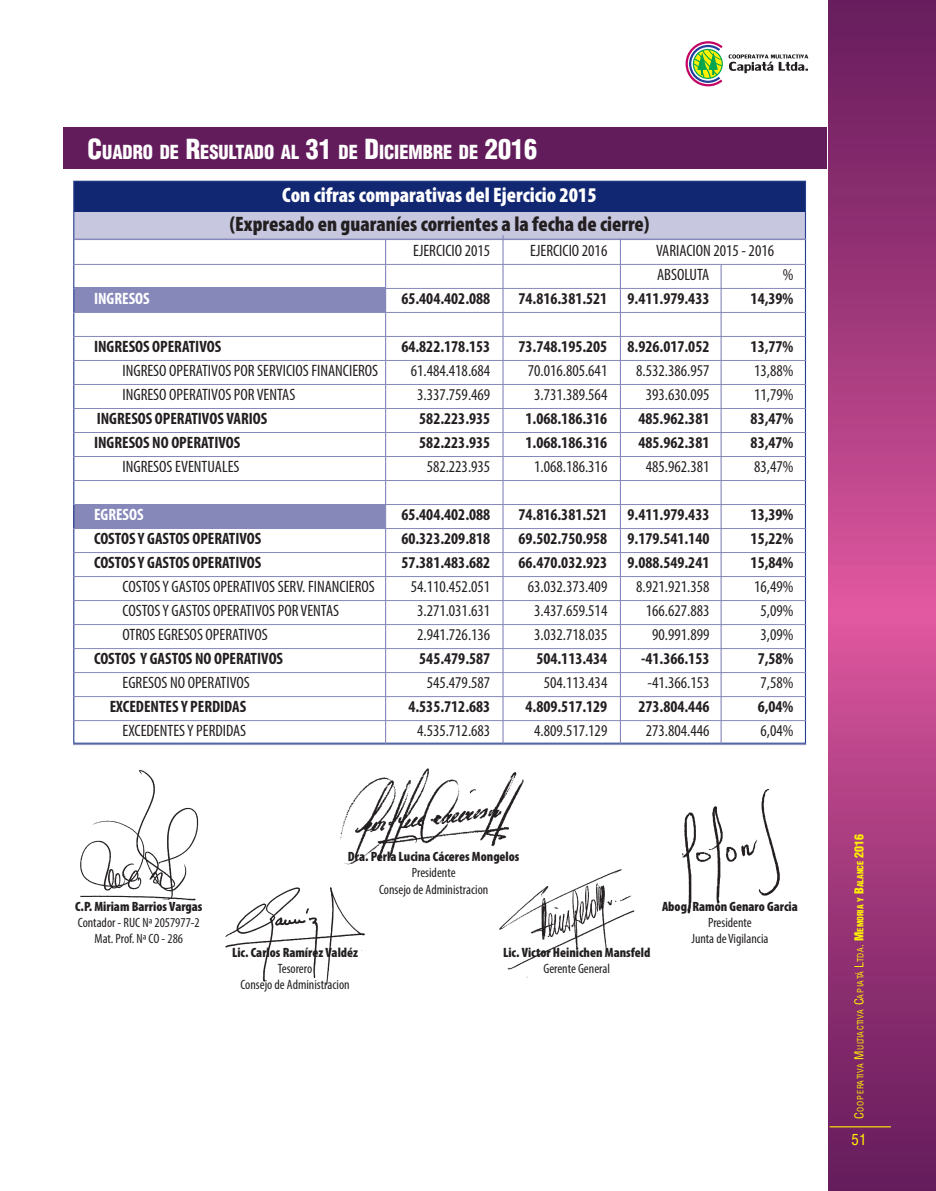
<style>
.page{position:relative;width:936px;height:1191px;background:#fff}
.page>*{position:absolute;margin:0;border:0;box-sizing:border-box;transform-origin:0 0}
.t1{font:900 condensed 21px "Myriad Pro";color:#231f20}
.t2{font:900 condensed 21px "Myriad Pro";color:#fff}
.t3{font:900 condensed 18.9px "Helvetica";color:#fff}
.t4{font:condensed 16.5px/24px "Myriad Pro";color:#231f20}
.t5{font:700 condensed 16.5px "Myriad Pro";color:#231f20}
.t6{font:700 condensed 16.5px "Myriad Pro";color:#fff}
.t7{font:condensed 15px "Helvetica";color:#fff101}
.t8{font:condensed 13.5px/16.2px "Myriad Pro";color:#231f20;text-align:center}
.t9{font:900 condensed 13.5px "Myriad Pro";color:#231f20}
.t10{font:condensed 8.4px "Helvetica";letter-spacing:.06em;color:#fff101}
.s1{font-size:27px}
.s2{font-size:12px}
.s3{font-weight:900;font-size:12px}
.s4{font-weight:900}
</style>
<div class="page">
<svg style="left:828px;top:0;width:107px;height:1191px;background:#9f387a"></svg>
<hr style="left:829px;top:1126px;width:61px;height:1px;background:#fff101">
<svg style="left:685px;top:41px;width:123px;height:46px"></svg>
<div style="left:74px;top:211px;width:731px;height:28px;background:#c7c7e0"></div>
<div style="left:74px;top:504px;width:311px;height:24px;background:#8688ba"></div>
<div style="left:74px;top:287px;width:311px;height:25px;background:#8688ba"></div>
<div style="left:74px;top:181px;width:731px;height:31px;background:#122772"></div>
<hr style="left:74px;top:238px;width:732px;height:2px;background:#8688ba">
<hr style="left:385px;top:239px;width:1px;height:505px;background:#8688ba">
<hr style="left:502px;top:235px;width:1px;height:508px;background:#8688ba">
<hr style="left:620px;top:238px;width:1px;height:505px;background:#8688ba">
<hr style="left:720px;top:265px;width:1px;height:479px;background:#8688ba">
<hr style="left:73px;top:264px;width:733px;height:1px;background:#8688ba">
<hr style="left:73px;top:288px;width:733px;height:1px;background:#8688ba">
<hr style="left:73px;top:312px;width:733px;height:1px;background:#8688ba">
<hr style="left:73px;top:336px;width:733px;height:1px;background:#8688ba">
<hr style="left:73px;top:360px;width:733px;height:1px;background:#8688ba">
<hr style="left:73px;top:384px;width:733px;height:1px;background:#8688ba">
<hr style="left:73px;top:408px;width:733px;height:1px;background:#8688ba">
<hr style="left:73px;top:432px;width:733px;height:1px;background:#8688ba">
<hr style="left:73px;top:456px;width:733px;height:1px;background:#8688ba">
<hr style="left:73px;top:480px;width:733px;height:1px;background:#8688ba">
<hr style="left:73px;top:504px;width:733px;height:1px;background:#8688ba">
<hr style="left:73px;top:528px;width:733px;height:1px;background:#8688ba">
<hr style="left:73px;top:552px;width:733px;height:1px;background:#8688ba">
<hr style="left:73px;top:576px;width:733px;height:1px;background:#8688ba">
<hr style="left:73px;top:600px;width:733px;height:1px;background:#8688ba">
<hr style="left:73px;top:624px;width:733px;height:1px;background:#8688ba">
<hr style="left:73px;top:648px;width:733px;height:1px;background:#8688ba">
<hr style="left:73px;top:672px;width:733px;height:1px;background:#8688ba">
<hr style="left:73px;top:696px;width:733px;height:1px;background:#8688ba">
<hr style="left:73px;top:720px;width:733px;height:1px;background:#8688ba">
<hr style="left:73px;top:744px;width:733px;height:1px;background:#8688ba">
<div style="left:63px;top:128px;width:763px;height:41px;background:#631c5b"></div>
<img style="left:340px;top:768px;width:184px;height:97px">
<img style="left:80px;top:770px;width:119px;height:131px">
<img style="left:225px;top:887px;width:140px;height:99px">
<img style="left:498px;top:854px;width:137px;height:124px">
<img style="left:681px;top:789px;width:99px;height:125px">
<p class="t3" style="left:88px;top:140px;width:451px"><span class="s1">C</span>UADRO DE <span class="s1">R</span>ESULTADO AL <span class="s1">31</span> DE <span class="s1">D</span>ICIEMBRE DE <span class="s1">2016</span></p>
<p class="t2" style="left:282px;top:183px;width:316px">Con cifras comparativas del Ejercicio 2015</p>
<p class="t1" style="left:230px;top:213px;width:421px">(Expresado en guaraníes corrientes a la fecha de cierre)</p>
<p class="t4" style="left:413px;top:238px;width:79px">EJERCICIO 2015</p>
<p class="t4" style="left:530px;top:238px;width:79px">EJERCICIO 2016</p>
<p class="t4" style="left:656px;top:238px;width:119px">VARIACION 2015 - 2016<br>ABSOLUTA</p>
<p class="t4" style="left:782px;top:262px;width:12px">%</p>
<p class="t6" style="left:94px;top:288px;width:57px">INGRESOS</p>
<p class="t5" style="left:401px;top:288px;width:90px">65.404.402.088</p>
<p class="t5" style="left:518px;top:288px;width:192px">74.816.381.521 9.411.979.433</p>
<p class="t5" style="left:750px;top:288px;width:44px">14,39%</p>
<p class="t5" style="left:94px;top:336px;width:129px">INGRESOS OPERATIVOS</p>
<p class="t5" style="left:401px;top:336px;width:90px">64.822.178.153</p>
<p class="t5" style="left:518px;top:336px;width:192px">73.748.195.205 8.926.017.052</p>
<p class="t5" style="left:750px;top:336px;width:44px">13,77%</p>
<p class="t4" style="left:122px;top:358px;width:257px">INGRESO OPERATIVOS POR SERVICIOS FINANCIEROS</p>
<p class="t4" style="left:411px;top:358px;width:81px">61.484.418.684</p>
<p class="t4" style="left:528px;top:358px;width:81px">70.016.805.641</p>
<p class="t4" style="left:636px;top:358px;width:75px">8.532.386.957</p>
<p class="t4" style="left:754px;top:358px;width:41px">13,88%</p>
<p class="t4" style="left:122px;top:382px;width:174px">INGRESO OPERATIVOS POR VENTAS</p>
<p class="t4" style="left:417px;top:382px;width:75px">3.337.759.469</p>
<p class="t4" style="left:534px;top:382px;width:75px">3.731.389.564</p>
<p class="t4" style="left:645px;top:382px;width:65px">393.630.095</p>
<p class="t4" style="left:754px;top:382px;width:41px">11,79%</p>
<p class="t5" style="left:97px;top:408px;width:172px">INGRESOS OPERATIVOS VARIOS</p>
<p class="t5" style="left:419px;top:408px;width:72px">582.223.935</p>
<p class="t5" style="left:525px;top:408px;width:83px">1.068.186.316</p>
<p class="t5" style="left:638px;top:408px;width:72px">485.962.381</p>
<p class="t5" style="left:750px;top:408px;width:44px">83,47%</p>
<p class="t5" style="left:94px;top:432px;width:148px">INGRESOS NO OPERATIVOS</p>
<p class="t5" style="left:419px;top:432px;width:72px">582.223.935</p>
<p class="t5" style="left:525px;top:432px;width:83px">1.068.186.316</p>
<p class="t5" style="left:638px;top:432px;width:72px">485.962.381</p>
<p class="t5" style="left:750px;top:432px;width:44px">83,47%</p>
<p class="t4" style="left:122px;top:454px;width:118px">INGRESOS EVENTUALES</p>
<p class="t4" style="left:426px;top:454px;width:65px">582.223.935</p>
<p class="t4" style="left:534px;top:454px;width:75px">1.068.186.316</p>
<p class="t4" style="left:645px;top:454px;width:65px">485.962.381</p>
<p class="t4" style="left:754px;top:454px;width:41px">83,47%</p>
<p class="t6" style="left:94px;top:504px;width:51px">EGRESOS</p>
<p class="t5" style="left:401px;top:504px;width:90px">65.404.402.088</p>
<p class="t5" style="left:518px;top:504px;width:192px">74.816.381.521 9.411.979.433</p>
<p class="t5" style="left:750px;top:504px;width:44px">13,39%</p>
<p class="t5" style="left:94px;top:528px;width:169px">COSTOS Y GASTOS OPERATIVOS</p>
<p class="t5" style="left:401px;top:528px;width:90px">60.323.209.818</p>
<p class="t5" style="left:518px;top:528px;width:192px">69.502.750.958 9.179.541.140</p>
<p class="t5" style="left:750px;top:528px;width:44px">15,22%</p>
<p class="t5" style="left:94px;top:552px;width:169px">COSTOS Y GASTOS OPERATIVOS</p>
<p class="t5" style="left:401px;top:552px;width:90px">57.381.483.682</p>
<p class="t5" style="left:518px;top:552px;width:192px">66.470.032.923 9.088.549.241</p>
<p class="t5" style="left:750px;top:552px;width:44px">15,84%</p>
<p class="t4" style="left:122px;top:574px;width:254px">COSTOS Y GASTOS OPERATIVOS SERV. FINANCIEROS</p>
<p class="t4" style="left:411px;top:574px;width:81px">54.110.452.051</p>
<p class="t4" style="left:528px;top:574px;width:81px">63.032.373.409</p>
<p class="t4" style="left:636px;top:574px;width:75px">8.921.921.358</p>
<p class="t4" style="left:754px;top:574px;width:41px">16,49%</p>
<p class="t4" style="left:122px;top:598px;width:218px">COSTOS Y GASTOS OPERATIVOS POR VENTAS</p>
<p class="t4" style="left:417px;top:598px;width:75px">3.271.031.631</p>
<p class="t4" style="left:534px;top:598px;width:75px">3.437.659.514</p>
<p class="t4" style="left:645px;top:598px;width:65px">166.627.883</p>
<p class="t4" style="left:760px;top:598px;width:34px">5,09%</p>
<p class="t4" style="left:122px;top:622px;width:147px">OTROS EGRESOS OPERATIVOS</p>
<p class="t4" style="left:417px;top:622px;width:75px">2.941.726.136</p>
<p class="t4" style="left:534px;top:622px;width:75px">3.032.718.035</p>
<p class="t4" style="left:652px;top:622px;width:59px">90.991.899</p>
<p class="t4" style="left:760px;top:622px;width:34px">3,09%</p>
<p class="t5" style="left:94px;top:648px;width:190px">COSTOS Y GASTOS NO OPERATIVOS</p>
<p class="t5" style="left:419px;top:648px;width:72px">545.479.587</p>
<p class="t5" style="left:536px;top:648px;width:72px">504.113.434</p>
<p class="t5" style="left:641px;top:648px;width:70px">-41.366.153</p>
<p class="t5" style="left:757px;top:648px;width:37px">7,58%</p>
<p class="t4" style="left:122px;top:670px;width:129px">EGRESOS NO OPERATIVOS</p>
<p class="t4" style="left:426px;top:670px;width:65px">545.479.587</p>
<p class="t4" style="left:543px;top:670px;width:65px">504.113.434</p>
<p class="t4" style="left:647px;top:670px;width:63px">-41.366.153</p>
<p class="t4" style="left:760px;top:670px;width:34px">7,58%</p>
<p class="t5" style="left:110px;top:696px;width:138px">EXCEDENTES Y PERDIDAS</p>
<p class="t5" style="left:408px;top:696px;width:83px">4.535.712.683</p>
<p class="t5" style="left:525px;top:696px;width:83px">4.809.517.129</p>
<p class="t5" style="left:638px;top:696px;width:72px">273.804.446</p>
<p class="t5" style="left:757px;top:696px;width:37px">6,04%</p>
<p class="t4" style="left:122px;top:718px;width:125px">EXCEDENTES Y PERDIDAS</p>
<p class="t4" style="left:417px;top:718px;width:75px">4.535.712.683</p>
<p class="t4" style="left:534px;top:718px;width:75px">4.809.517.129</p>
<p class="t4" style="left:645px;top:718px;width:65px">273.804.446</p>
<p class="t4" style="left:760px;top:718px;width:34px">6,04%</p>
<p class="t9" style="left:75px;top:898px;width:129px">C.P. Miriam Barrios Vargas</p>
<p class="t8" style="left:78px;top:914px;width:123px">Contador - RUC Nª 2057977-2<br>Mat. Prof. Nª CO - 286</p>
<p class="t9" style="left:348px;top:849px;width:173px">Dra. Perla Lucina Cáceres Mongelos</p>
<p class="t8" style="left:379px;top:864px;width:111px">Presidente<br>Consejo de Administracion</p>
<p class="t9" style="left:232px;top:944px;width:127px">Lic. Carlos Ramírez Valdéz</p>
<p class="t8" style="left:240px;top:960px;width:111px">Tesorero<br>Consejo de Administracion</p>
<p class="t9" style="left:503px;top:944px;width:149px">Lic. Victor Heinichen Mansfeld</p>
<p class="t8" style="left:543px;top:960px;width:68px">Gerente General</p>
<p class="t9" style="left:662px;top:898px;width:137px">Abog. Ramón Genaro Garcia</p>
<p class="t8" style="left:691px;top:914px;width:78px">Presidente<br>Junta de Vigilancia</p>
<p class="t10" style="left:854px;top:1118px;width:286px;rotate:-90deg"><span class="s2">C</span>OOP E RATIVA <span class="s2">M</span>ULTIACTIVA <span class="s2">C</span>AP IATÁ <span class="s2">L</span>TDA<span class="s2">.</span> <span class="s3">M</span><span class="s4">EMORIA Y</span> <span class="s3">B</span><span class="s4">ALANCE</span> <span class="s3">2016</span></p>
<p class="t7" style="left:851px;top:1130px;width:16px">51</p>
</div>
